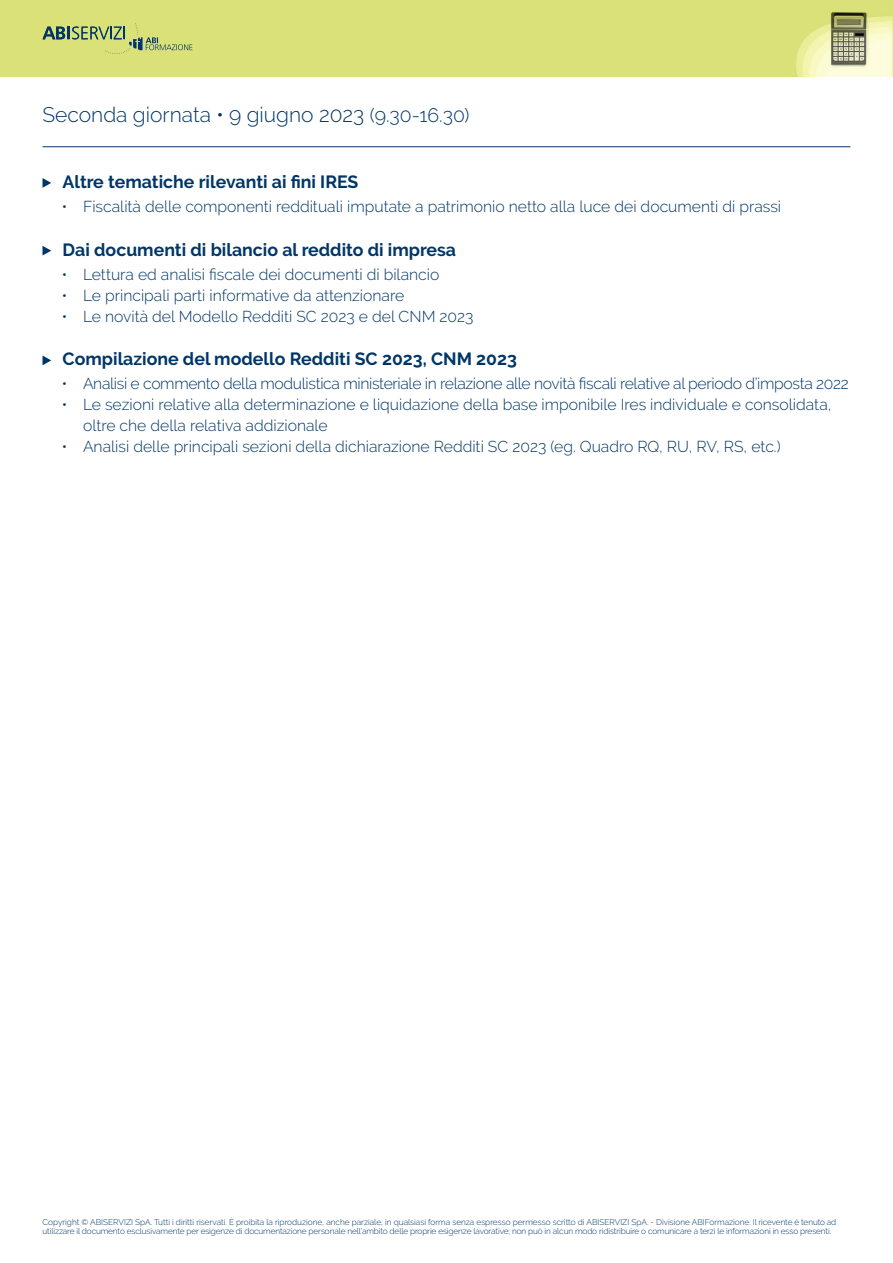
<style>
.page{position:relative;width:893px;height:1263px;background:#fff}
.page>*{position:absolute;margin:0;border:0;box-sizing:border-box;transform-origin:0 0}
.t1{font:300 21px "Raleway";color:#003667}
.t2{font:700 17.7px "Raleway";color:#003667}
.t3{font:300 15.75px/21px "Raleway";color:#003667}
.t4{font:300 15.75px "Raleway";letter-spacing:-.02em;color:#003667}
.t5{font:300 8.25px/9px "Raleway";letter-spacing:-.01em;color:#003667}
.s1{font-size:19.5px}
</style>
<div class="page">
<img style="left:0;top:0;width:893px;height:77px">
<svg style="left:43px;top:23px;width:149px;height:31px;background:#b9c776"></svg>
<svg style="left:43px;top:178px;width:8px;height:10px"></svg>
<svg style="left:43px;top:246px;width:8px;height:10px"></svg>
<svg style="left:43px;top:356px;width:8px;height:9px"></svg>
<hr style="left:43px;top:146px;width:807px;height:1px;background:#003667">
<p class="t1" style="left:43px;top:102px;width:428px">Seconda giornata • 9 giugno 2023 <span class="s1">(9.30-16.30)</span></p>
<p class="t2" style="left:63px;top:171px;width:297px">Altre tematiche rilevanti ai fini IRES</p>
<p class="t3" style="left:62px;top:196px;width:721px">• Fiscalità delle componenti reddituali imputate a patrimonio netto alla luce dei documenti di prassi</p>
<p class="t2" style="left:63px;top:239px;width:395px">Dai documenti di bilancio al reddito di impresa</p>
<p class="t3" style="left:62px;top:263px;width:379px">• Lettura ed analisi fiscale dei documenti di bilancio</p>
<p class="t3" style="left:62px;top:284px;width:344px">• Le principali parti informative da attenzionare</p>
<p class="t3" style="left:62px;top:305px;width:413px">• Le novità del Modello Redditi SC 2023 e del CNM 2023</p>
<p class="t2" style="left:63px;top:349px;width:456px">Compilazione del modello Redditi SC 2023, CNM 2023</p>
<p class="t4" style="left:62px;top:375px;width:788px">• Analisi e commento della modulistica ministeriale in relazione alle novità fiscali relative al periodo d’imposta 2022</p>
<p class="t3" style="left:83px;top:394px;width:750px;text-indent:-21px">• Le sezioni relative alla determinazione e liquidazione della base imponibile Ires individuale e consolidata, oltre che della relativa addizionale</p>
<p class="t3" style="left:62px;top:436px;width:720px">• Analisi delle principali sezioni della dichiarazione Redditi SC 2023 (eg. Quadro RQ, RU, RV, RS, etc.)</p>
<p class="t5" style="left:43px;top:1217px;width:795px">Copyright © ABISERVIZI SpA. Tutti i diritti riservati. È proibita la riproduzione, anche parziale, in qualsiasi forma senza espresso permesso scritto di ABISERVIZI SpA. - Divisione ABIFormazione. Il ricevente è tenuto ad utilizzare il documento esclusivamente per esigenze di documentazione personale nell’ambito delle proprie esigenze lavorative; non può in alcun modo ridistribuire o comunicare a terzi le informazioni in esso presenti.</p>
</div>
